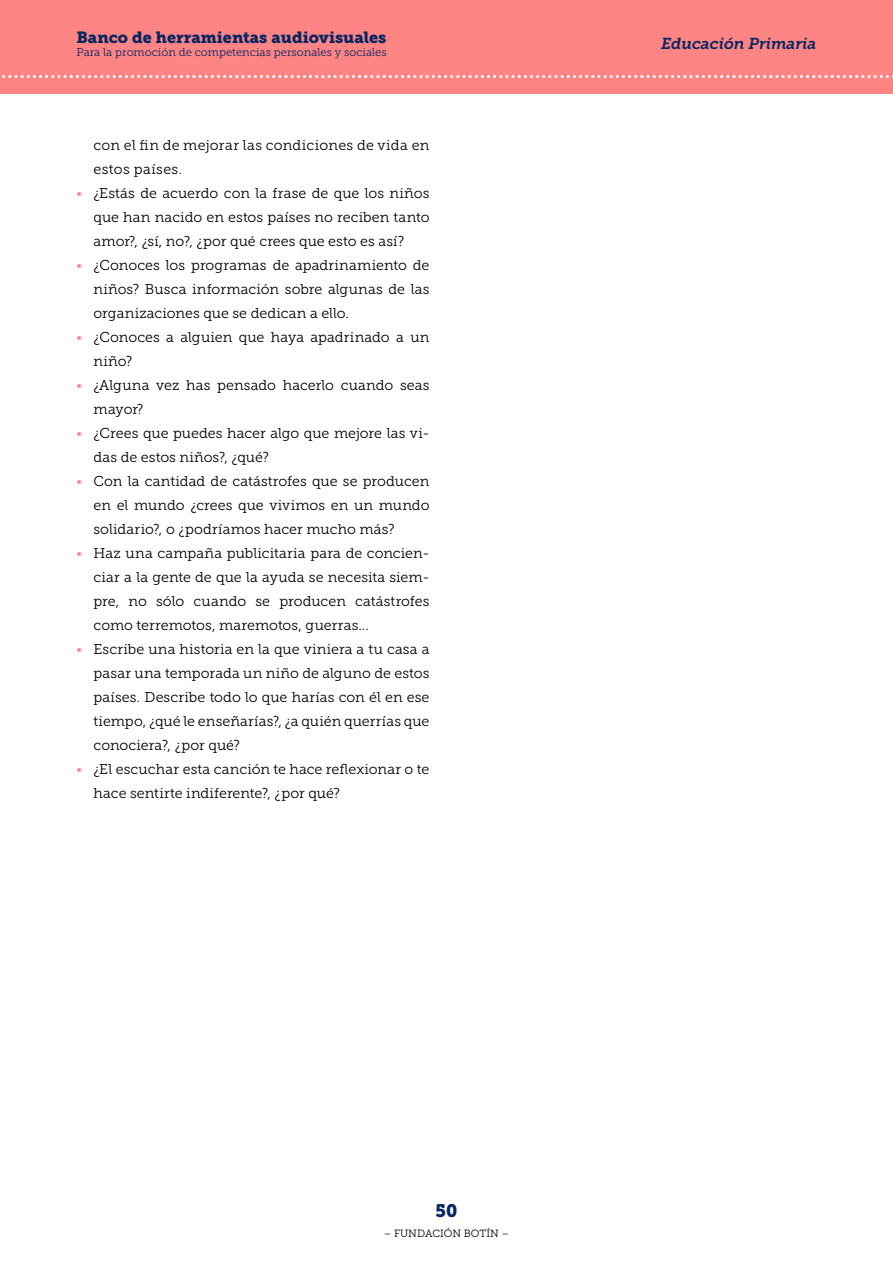
<style>
.page{position:relative;width:893px;height:1263px;background:#fff}
.page>*{position:absolute;margin:0;border:0;box-sizing:border-box;transform-origin:0 0}
.t1{font:18px "Museo Slab 900";color:#052661}
.t2{font:16.2px "Museo Slab 900";color:#052661}
.t3{font:italic 15.75px "Museo Slab 700";color:#052661}
.t4{font:14.25px/24px "Museo Slab 300";letter-spacing:.005em;color:#000}
.t5{font:11.25px "Museo Slab 300";color:#052661}
.t6{font:10.5px "Museo Slab 300";color:#000}
.s1{color:#ff8585}
</style>
<div class="page">
<div style="left:0;top:0;width:893px;height:94px;background:#ff8585"></div>
<svg style="left:2px;top:75px;width:891px;height:3px"></svg>
<p class="t2" style="left:77px;top:28px;width:311px">Banco de herramientas audiovisuales</p>
<p class="t5" style="left:77px;top:46px;width:312px">Para la promoción de competencias personales y sociales</p>
<p class="t4" style="left:94px;top:133px;width:337px">con el fin de mejorar las condiciones de vida en estos países.</p>
<p class="t4" style="left:94px;top:181px;width:337px;text-align:justify;text-indent:-17px"><span class="s1">•</span> ¿Estás de acuerdo con la frase de que los niños que han nacido en estos países no reciben tanto amor?, ¿sí, no?, ¿por qué crees que esto es así?</p>
<p class="t4" style="left:94px;top:253px;width:337px;text-align:justify;text-indent:-17px"><span class="s1">•</span> ¿Conoces los programas de apadrinamiento de niños? Busca información sobre algunas de las organizaciones que se dedican a ello.</p>
<p class="t4" style="left:94px;top:325px;width:337px;text-indent:-17px"><span class="s1">•</span> ¿Conoces a alguien que haya apadrinado a un niño?</p>
<p class="t4" style="left:94px;top:373px;width:337px;text-indent:-17px"><span class="s1">•</span> ¿Alguna vez has pensado hacerlo cuando seas mayor?</p>
<p class="t4" style="left:94px;top:421px;width:337px;text-indent:-17px"><span class="s1">•</span> ¿Crees que puedes hacer algo que mejore las vi&shy;das de estos niños?, ¿qué?</p>
<p class="t4" style="left:94px;top:469px;width:337px;text-align:justify;text-indent:-17px"><span class="s1">•</span> Con la cantidad de catástrofes que se producen en el mundo ¿crees que vivimos en un mundo solidario?, o ¿podríamos hacer mucho más?</p>
<p class="t4" style="left:94px;top:541px;width:337px;text-align:justify;text-indent:-17px"><span class="s1">•</span> Haz una campaña publicitaria para de concien&shy;ciar a la gente de que la ayuda se necesita siem&shy;pre, no sólo cuando se producen catástrofes como terremotos, maremotos, guerras...</p>
<p class="t4" style="left:94px;top:637px;width:337px;text-align:justify;text-indent:-17px"><span class="s1">•</span> Escribe una historia en la que viniera a tu casa a pasar una temporada un niño de alguno de estos países. Describe todo lo que harías con él en ese tiempo, ¿qué le enseñarías?, ¿a quién querrías que conociera?, ¿por qué?</p>
<p class="t4" style="left:94px;top:757px;width:337px;text-indent:-17px"><span class="s1">•</span> ¿El escuchar esta canción te hace reflexionar o te hace sentirte indiferente?, ¿por qué?</p>
<p class="t3" style="left:661px;top:34px;width:157px">Educación Primaria</p>
<p class="t1" style="left:435px;top:1201px;width:23px">50</p>
<p class="t6" style="left:384px;top:1227px;width:127px">– FUNDACIÓN BOTÍN –</p>
</div>
